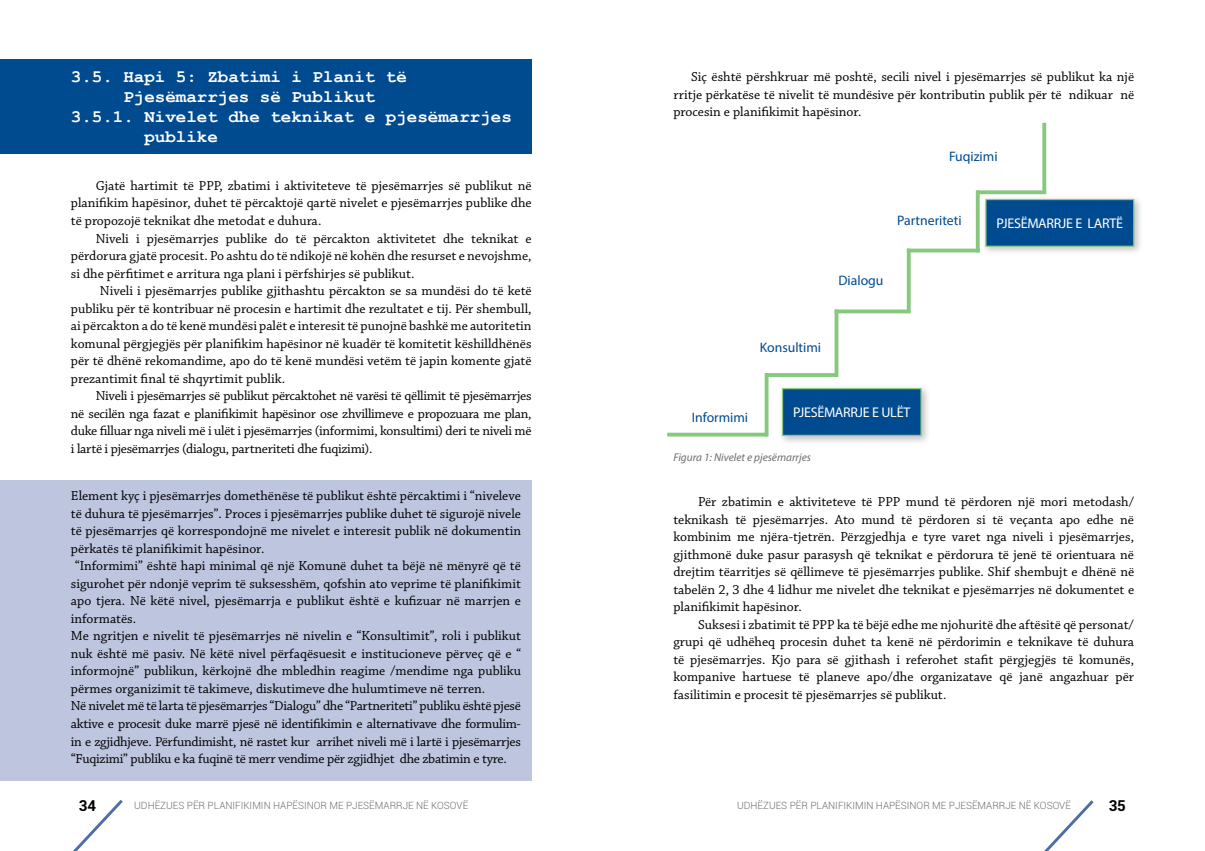
<style>
.page{position:relative;width:1205px;height:851px;background:#fff}
.page>*{position:absolute;margin:0;border:0;box-sizing:border-box;transform-origin:0 0}
.t1{font:700 17.5px "Courier New";color:#fff}
.t2{font:700 15px "Roboto";color:#000}
.t3{font:14.12px "Myriad Pro";letter-spacing:-.02em;color:#fff}
.t4{font:13.75px/17.5px "Chaparral Pro";color:#000;text-align:justify}
.t5{font:13.75px "Myriad Pro";color:#004a8f}
.t6{font:italic 11.25px "Myriad Pro";color:#6d6e70}
.t7{font:300 10px "Roboto";color:#6d6e70}
</style>
<div class="page">
<svg style="left:74px;top:799px;width:49px;height:51px"></svg>
<svg style="left:1045px;top:800px;width:48px;height:50px"></svg>
<svg style="left:117px;top:780px;width:29px;height:1px"></svg>
<div style="left:0;top:59px;width:531px;height:95px;background:#004a8f"></div>
<div style="left:0;top:480px;width:531px;height:300px;background:#bec6df"></div>
<hr style="left:976px;top:190px;width:3px;height:62px;background:#86c87e">
<svg style="left:834px;top:309px;width:4px;height:64px"></svg>
<svg style="left:667px;top:432px;width:98px;height:4px"></svg>
<svg style="left:768px;top:373px;width:70px;height:4px"></svg>
<svg style="left:835px;top:309px;width:72px;height:4px"></svg>
<svg style="left:910px;top:248px;width:66px;height:4px"></svg>
<svg style="left:977px;top:190px;width:69px;height:4px"></svg>
<svg style="left:1042px;top:123px;width:4px;height:69px"></svg>
<hr style="left:907px;top:248px;width:3px;height:65px;background:#86c87e">
<hr style="left:765px;top:373px;width:3px;height:63px;background:#86c87e">
<div style="left:777px;top:383px;width:154px;height:62px;background:#000;opacity:.25"></div>
<div style="left:782px;top:388px;width:139px;height:47px;background:#004a8f"></div>
<div style="left:782px;top:388px;width:139px;height:48px;border:1px solid #86c87e"></div>
<div style="left:981px;top:194px;width:163px;height:62px;background:#000;opacity:.25"></div>
<div style="left:986px;top:199px;width:148px;height:47px;background:#004a8f"></div>
<div style="left:985px;top:199px;width:149px;height:48px;border:1px solid #86c87e"></div>
<p class="t1" style="left:71px;top:66px;width:338px">3.5. Hapi 5: Zbatimi i Planit të</p>
<p class="t1" style="left:123px;top:86px;width:254px">Pjesëmarrjes së Publikut</p>
<p class="t1" style="left:71px;top:106px;width:443px">3.5.1. Nivelet dhe teknikat e pjesëmarrjes</p>
<p class="t1" style="left:144px;top:126px;width:75px">publike</p>
<p class="t4" style="left:71px;top:177px;width:462px;text-indent:25px">Gjatë hartimit të PPP, zbatimi i aktiviteteve të pjesëmarrjes së publikut në planifikim hapësinor, duhet të përcaktojë qartë nivelet e pjesëmarrjes publike dhe të propozojë teknikat dhe metodat e duhura.</p>
<p class="t4" style="left:71px;top:230px;width:462px;text-indent:25px">Niveli i pjesëmarrjes publike do të përcakton aktivitetet dhe teknikat e përdorura gjatë procesit. Po ashtu do të ndikojë në kohën dhe resurset e nevojshme, si dhe përfitimet e arritura nga plani i përfshirjes së publikut.</p>
<p class="t4" style="left:71px;top:282px;width:462px;text-indent:29px">Niveli i pjesëmarrjes publike gjithashtu përcakton se sa mundësi do të ketë publiku për të kontribuar në procesin e hartimit dhe rezultatet e tij. Për shembull, ai përcakton a do të kenë mundësi palët e interesit të punojnë bashkë me autoritetin komunal përgjegjës për planifikim hapësinor në kuadër të komitetit këshilldhënës për të dhënë rekomandime, apo do të kenë mundësi vetëm të japin komente gjatë prezantimit final të shqyrtimit publik.</p>
<p class="t4" style="left:71px;top:387px;width:462px;text-indent:25px">Niveli i pjesëmarrjes së publikut përcaktohet në varësi të qëllimit të pjesëmarrjes në secilën nga fazat e planifikimit hapësinor ose zhvillimeve e propozuara me plan, duke filluar nga niveli më i ulët i pjesëmarrjes (informimi, konsultimi) deri te niveli më i lartë i pjesëmarrjes (dialogu, partneriteti dhe fuqizimi).</p>
<p class="t4" style="left:71px;top:487px;width:452px;text-align:left">Element kyç i pjesëmarrjes domethënëse të publikut është përcaktimi i “niveleve të duhura të pjesëmarrjes”. Proces i pjesëmarrjes publike duhet të sigurojë nivele të pjesëmarrjes që korrespondojnë me nivelet e interesit publik në dokumentin përkatës të planifikimit hapësinor.<br>“Informimi” është hapi minimal që një Komunë duhet ta bëjë në mënyrë që të sigurohet për ndonjë veprim të suksesshëm, qofshin ato veprime të planifikimit apo tjera. Në këtë nivel, pjesëmarrja e publikut është e kufizuar në marrjen e informatës.<br>Me ngritjen e nivelit të pjesëmarrjes në nivelin e “Konsultimit”, roli i publikut nuk është më pasiv. Në këtë nivel përfaqësuesit e institucioneve përveç që e “ informojnë” publikun, kërkojnë dhe mbledhin reagime /mendime nga publiku përmes organizimit të takimeve, diskutimeve dhe hulumtimeve në terren.<br>Në nivelet më të larta të pjesëmarrjes “Dialogu” dhe “Partneriteti” publiku është pjesë aktive e procesit duke marrë pjesë në identifikimin e alternativave dhe formulim&shy;in e zgjidhjeve. Përfundimisht, në rastet kur arrihet niveli më i lartë i pjesëmarrjes “Fuqizimi” publiku e ka fuqinë të merr vendime për zgjidhjet dhe zbatimin e tyre.</p>
<p class="t4" style="left:673px;top:68px;width:462px;text-indent:18px">Siç është përshkruar më poshtë, secili nivel i pjesëmarrjes së publikut ka një rritje përkatëse të nivelit të mundësive për kontributin publik për të ndikuar në procesin e planifikimit hapësinor.</p>
<p class="t5" style="left:949px;top:148px;width:50px">Fuqizimi</p>
<p class="t5" style="left:897px;top:212px;width:66px">Partneriteti</p>
<p class="t5" style="left:838px;top:272px;width:47px">Dialogu</p>
<p class="t5" style="left:760px;top:339px;width:63px">Konsultimi</p>
<p class="t5" style="left:692px;top:408px;width:58px">Informimi</p>
<p class="t3" style="left:793px;top:404px;width:119px">PJESËMARRJE E ULËT</p>
<p class="t3" style="left:996px;top:215px;width:128px">PJESËMARRJE E LARTË</p>
<p class="t6" style="left:673px;top:450px;width:139px">Figura 1: Nivelet e pjesëmarrjes</p>
<p class="t4" style="left:673px;top:493px;width:462px;text-indent:25px">Për zbatimin e aktiviteteve të PPP mund të përdoren një mori metodash/ teknikash të pjesëmarrjes. Ato mund të përdoren si të veçanta apo edhe në kombinim me njëra-tjetrën. Përzgjedhja e tyre varet nga niveli i pjesëmarrjes, gjithmonë duke pasur parasysh që teknikat e përdorura të jenë të orientuara në drejtim tëarritjes së qëllimeve të pjesëmarrjes publike. Shif shembujt e dhënë në tabelën 2, 3 dhe 4 lidhur me nivelet dhe teknikat e pjesëmarrjes në dokumentet e planifikimit hapësinor.</p>
<p class="t4" style="left:673px;top:616px;width:462px;text-indent:25px">Suksesi i zbatimit të PPP ka të bëjë edhe me njohuritë dhe aftësitë që personat/ grupi që udhëheq procesin duhet ta kenë në përdorimin e teknikave të duhura të pjesëmarrjes. Kjo para së gjithash i referohet stafit përgjegjës të komunës, kompanive hartuese të planeve apo/dhe organizatave që janë angazhuar për fasilitimin e procesit të pjesëmarrjes së publikut.</p>
<p class="t2" style="left:79px;top:794px;width:19px">34</p>
<p class="t7" style="left:134px;top:798px;width:335px">UDHËZUES PËR PLANIFIKIMIN HAPËSINOR ME PJESËMARRJE NË KOSOVË</p>
<p class="t7" style="left:737px;top:798px;width:335px">UDHËZUES PËR PLANIFIKIMIN HAPËSINOR ME PJESËMARRJE NË KOSOVË</p>
<p class="t2" style="left:1108px;top:794px;width:19px">35</p>
</div>
